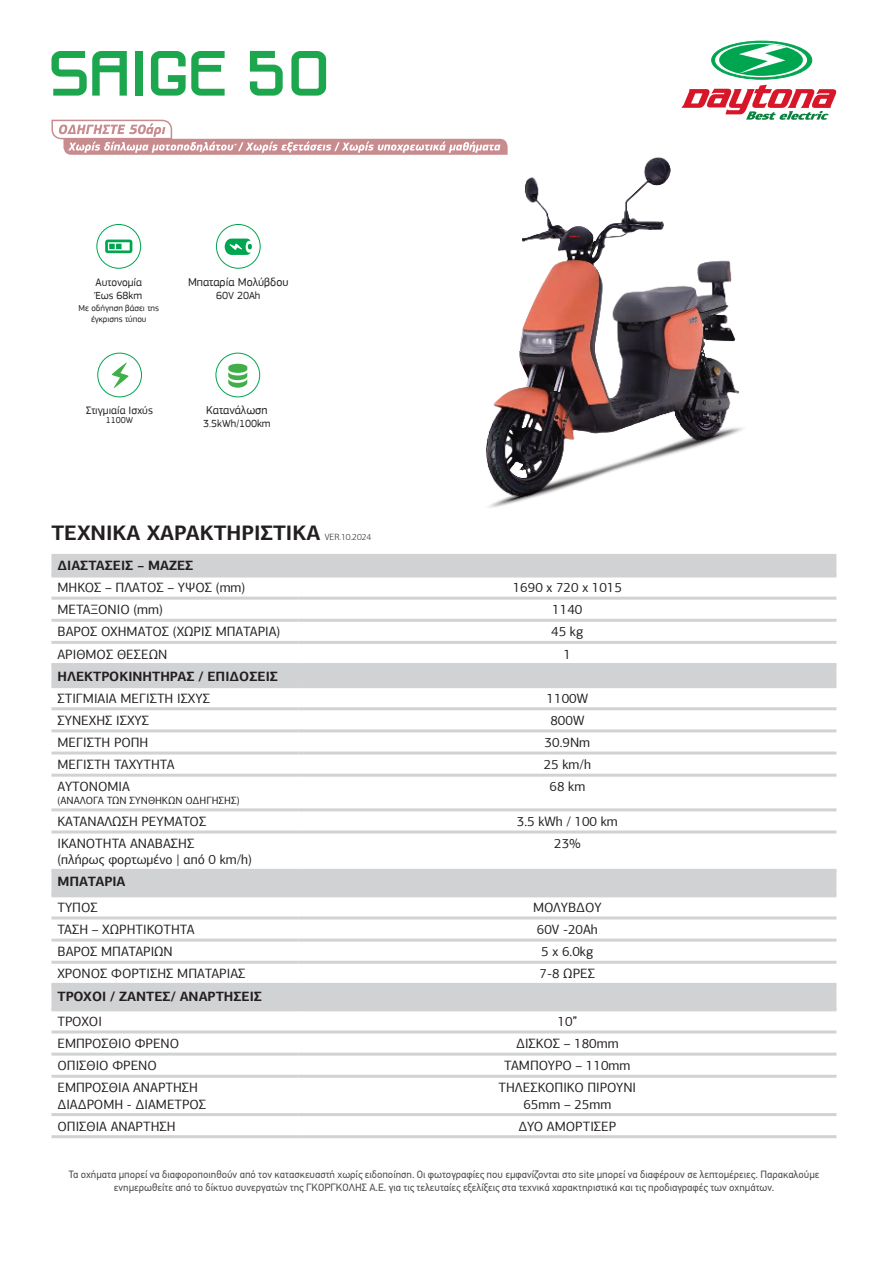
<style>
.page{position:relative;width:893px;height:1263px;background:#fff}
.page>*{position:absolute;margin:0;border:0;box-sizing:border-box;transform-origin:0 0}
.t1{font:700 21px "PF Agora Sans Pro";color:#231f20}
.t2{font:13.5px/16.2px "PF Agora Sans Pro";color:#231f20}
.t3{font:700 13.5px "PF Agora Sans Pro";color:#231f20}
.t4{font:12px "PF Square Sans Pro";color:#231f20}
.t5{font:11.4px "PF Square Sans Pro";color:#231f20}
.t6{font:10.8px "PF Square Sans Pro";color:#231f20}
.t7{font:10.5px/12.6px "PF Din Text Pro";color:#4b4c4d;text-align:center}
.t8{font:10.5px "PF Agora Sans Pro";color:#231f20}
.t9{font:9px/10.8px "PF Square Sans Pro";color:#231f20;text-align:center}
.t10{font:300 9px "PF Agora Sans Pro";color:#231f20}
</style>
<div class="page">
<div style="left:712px;top:41px;width:100px;height:38px;background:#00a54f;border-radius:50%"></div>
<div style="left:711px;top:41px;width:101px;height:39px;border:1px solid #00a54f;border-radius:50%"></div>
<svg style="left:714px;top:42px;width:93px;height:36px"></svg>
<div style="left:714px;top:42px;width:94px;height:36px;border:1px solid #00a54f;border-radius:50%"></div>
<svg style="left:719px;top:44px;width:84px;height:32px"></svg>
<svg style="left:681px;top:85px;width:155px;height:35px"></svg>
<svg style="left:51px;top:554px;width:785px;height:454px"></svg>
<hr style="left:51px;top:574px;width:247px;height:3px;background:#d1d2d4">
<hr style="left:298px;top:574px;width:538px;height:3px;background:#d1d2d4">
<hr style="left:51px;top:597px;width:247px;height:3px;background:#d1d2d4">
<hr style="left:298px;top:597px;width:538px;height:3px;background:#d1d2d4">
<hr style="left:51px;top:619px;width:247px;height:3px;background:#d1d2d4">
<hr style="left:298px;top:619px;width:538px;height:3px;background:#d1d2d4">
<hr style="left:51px;top:641px;width:247px;height:3px;background:#d1d2d4">
<hr style="left:298px;top:641px;width:538px;height:3px;background:#d1d2d4">
<hr style="left:51px;top:663px;width:247px;height:3px;background:#d1d2d4">
<hr style="left:298px;top:663px;width:538px;height:3px;background:#d1d2d4">
<hr style="left:51px;top:685px;width:247px;height:3px;background:#d1d2d4">
<hr style="left:298px;top:685px;width:538px;height:3px;background:#d1d2d4">
<hr style="left:51px;top:707px;width:247px;height:3px;background:#d1d2d4">
<hr style="left:298px;top:707px;width:538px;height:3px;background:#d1d2d4">
<hr style="left:51px;top:729px;width:247px;height:3px;background:#d1d2d4">
<hr style="left:298px;top:729px;width:538px;height:3px;background:#d1d2d4">
<hr style="left:51px;top:751px;width:247px;height:3px;background:#d1d2d4">
<hr style="left:298px;top:751px;width:538px;height:3px;background:#d1d2d4">
<hr style="left:51px;top:774px;width:247px;height:3px;background:#d1d2d4">
<hr style="left:298px;top:774px;width:538px;height:3px;background:#d1d2d4">
<hr style="left:51px;top:808px;width:247px;height:3px;background:#d1d2d4">
<hr style="left:298px;top:808px;width:538px;height:3px;background:#d1d2d4">
<hr style="left:51px;top:830px;width:247px;height:3px;background:#d1d2d4">
<hr style="left:298px;top:830px;width:538px;height:3px;background:#d1d2d4">
<hr style="left:51px;top:869px;width:247px;height:3px;background:#d1d2d4">
<hr style="left:298px;top:869px;width:538px;height:3px;background:#d1d2d4">
<hr style="left:51px;top:894px;width:247px;height:3px;background:#d1d2d4">
<hr style="left:298px;top:894px;width:538px;height:3px;background:#d1d2d4">
<hr style="left:51px;top:916px;width:247px;height:3px;background:#d1d2d4">
<hr style="left:298px;top:916px;width:538px;height:3px;background:#d1d2d4">
<hr style="left:51px;top:938px;width:247px;height:3px;background:#d1d2d4">
<hr style="left:298px;top:938px;width:538px;height:3px;background:#d1d2d4">
<hr style="left:51px;top:961px;width:247px;height:3px;background:#d1d2d4">
<hr style="left:298px;top:961px;width:538px;height:3px;background:#d1d2d4">
<hr style="left:51px;top:983px;width:247px;height:3px;background:#d1d2d4">
<hr style="left:298px;top:983px;width:538px;height:3px;background:#d1d2d4">
<hr style="left:51px;top:1008px;width:247px;height:3px;background:#d1d2d4">
<hr style="left:298px;top:1008px;width:538px;height:3px;background:#d1d2d4">
<hr style="left:51px;top:1030px;width:247px;height:3px;background:#d1d2d4">
<hr style="left:298px;top:1030px;width:538px;height:3px;background:#d1d2d4">
<hr style="left:51px;top:1052px;width:247px;height:3px;background:#d1d2d4">
<hr style="left:298px;top:1052px;width:538px;height:3px;background:#d1d2d4">
<hr style="left:51px;top:1075px;width:247px;height:3px;background:#d1d2d4">
<hr style="left:298px;top:1075px;width:538px;height:3px;background:#d1d2d4">
<hr style="left:51px;top:1113px;width:247px;height:3px;background:#d1d2d4">
<hr style="left:298px;top:1113px;width:538px;height:3px;background:#d1d2d4">
<hr style="left:51px;top:1135px;width:247px;height:3px;background:#d1d2d4">
<hr style="left:298px;top:1135px;width:538px;height:3px;background:#d1d2d4">
<img style="left:486px;top:157px;width:257px;height:351px">
<svg style="left:112px;top:362px;width:17px;height:26px"></svg>
<div style="left:97px;top:353px;width:45px;height:44px;border:1px solid #00a54f;border-radius:50%"></div>
<svg style="left:228px;top:364px;width:19px;height:24px"></svg>
<div style="left:216px;top:353px;width:44px;height:44px;border:1px solid #00a54f;border-radius:50%"></div>
<svg style="left:225px;top:239px;width:27px;height:16px"></svg>
<div style="left:216px;top:224px;width:45px;height:45px;border:1px solid #00a54f;border-radius:50%"></div>
<svg style="left:51px;top:51px;width:76px;height:45px"></svg>
<div style="left:136px;top:51px;width:7px;height:45px;background:#1ca74f"></div>
<svg style="left:151px;top:51px;width:74px;height:45px"></svg>
<svg style="left:250px;top:51px;width:33px;height:45px"></svg>
<svg style="left:291px;top:51px;width:35px;height:45px"></svg>
<svg style="left:105px;top:240px;width:27px;height:13px"></svg>
<div style="left:96px;top:224px;width:45px;height:45px;border:1px solid #00a54f;border-radius:50%"></div>
<svg style="left:51px;top:119px;width:457px;height:36px"></svg>
<p class="t5" style="left:96px;top:275px;width:48px">Αυτονομία</p>
<p class="t6" style="left:95px;top:289px;width:48px">Έως 68km</p>
<p class="t9" style="left:78px;top:303px;width:82px">Με οδήγηση βάσει της έγκρισης τύπου</p>
<p class="t4" style="left:188px;top:275px;width:102px">Μπαταρία Μολύβδου</p>
<p class="t6" style="left:216px;top:289px;width:46px">60V 20Ah</p>
<p class="t5" style="left:86px;top:403px;width:68px">Στιγμιαία Ισχύς</p>
<p class="t9" style="left:106px;top:415px;width:29px">1100W</p>
<p class="t4" style="left:206px;top:403px;width:63px">Κατανάλωση</p>
<p class="t6" style="left:203px;top:417px;width:69px">3.5kWh/100km</p>
<h1 class="t1" style="left:51px;top:519px;width:270px">ΤΕΧΝΙΚΑ ΧΑΡΑΚΤΗΡΙΣΤΙΚΑ</h1>
<p class="t10" style="left:325px;top:532px;width:48px">VER.10.2024</p>
<p class="t3" style="left:57px;top:557px;width:137px">ΔΙΑΣΤΑΣΕΙΣ – ΜΑΖΕΣ</p>
<p class="t2" style="left:57px;top:579px;width:189px">ΜΗΚΟΣ – ΠΛΑΤΟΣ – ΥΨΟΣ (mm)</p>
<p class="t2" style="left:513px;top:579px;width:111px">1690 x 720 x 1015</p>
<p class="t2" style="left:57px;top:602px;width:107px">ΜΕΤΑΞΟΝΙΟ (mm)</p>
<p class="t2" style="left:552px;top:602px;width:32px">1140</p>
<p class="t2" style="left:57px;top:624px;width:224px">ΒΑΡΟΣ ΟΧΗΜΑΤΟΣ (ΧΩΡΙΣ ΜΠΑΤΑΡΙΑ)</p>
<p class="t2" style="left:551px;top:624px;width:34px">45 kg</p>
<p class="t2" style="left:57px;top:646px;width:111px">ΑΡΙΘΜΟΣ ΘΕΣΕΩΝ</p>
<p class="t2" style="left:564px;top:646px;width:9px">1</p>
<p class="t3" style="left:57px;top:667px;width:222px">ΗΛΕΚΤΡΟΚΙΝΗΤΗΡΑΣ / ΕΠΙΔΟΣΕΙΣ</p>
<p class="t2" style="left:57px;top:690px;width:154px">ΣΤΙΓΜΙΑΙΑ ΜΕΓΙΣΤΗ ΙΣΧΥΣ</p>
<p class="t2" style="left:547px;top:690px;width:43px">1100W</p>
<p class="t2" style="left:57px;top:712px;width:93px">ΣΥΝΕΧΗΣ ΙΣΧΥΣ</p>
<p class="t2" style="left:550px;top:712px;width:35px">800W</p>
<p class="t2" style="left:57px;top:734px;width:92px">ΜΕΓΙΣΤΗ ΡΟΠΗ</p>
<p class="t2" style="left:545px;top:734px;width:47px">30.9Nm</p>
<p class="t2" style="left:57px;top:756px;width:119px">ΜΕΓΙΣΤΗ ΤΑΧΥΤΗΤΑ</p>
<p class="t2" style="left:544px;top:756px;width:49px">25 km/h</p>
<p class="t2" style="left:57px;top:779px;width:74px">ΑΥΤΟΝΟΜΙΑ</p>
<p class="t8" style="left:57px;top:794px;width:184px">(ΑΝΑΛΟΓΑ ΤΩΝ ΣΥΝΘΗΚΩΝ ΟΔΗΓΗΣΗΣ)</p>
<p class="t2" style="left:549px;top:779px;width:37px">68 km</p>
<p class="t2" style="left:57px;top:813px;width:150px">ΚΑΤΑΝΑΛΩΣΗ ΡΕΥΜΑΤΟΣ</p>
<p class="t2" style="left:517px;top:813px;width:103px">3.5 kWh / 100 km</p>
<p class="t2" style="left:57px;top:835px;width:196px">ΙΚΑΝΟΤΗΤΑ ΑΝΑΒΑΣΗΣ<br>(πλήρως φορτωμένο | από 0 km/h)</p>
<p class="t2" style="left:554px;top:835px;width:28px">23%</p>
<p class="t3" style="left:57px;top:873px;width:70px">ΜΠΑΤΑΡΙΑ</p>
<p class="t2" style="left:57px;top:899px;width:42px">ΤΥΠΟΣ</p>
<p class="t2" style="left:533px;top:899px;width:70px">ΜΟΛΥΒΔΟΥ</p>
<p class="t2" style="left:57px;top:921px;width:139px">ΤΑΣΗ – ΧΩΡΗΤΙΚΟΤΗΤΑ</p>
<p class="t2" style="left:537px;top:921px;width:62px">60V -20Ah</p>
<p class="t2" style="left:57px;top:943px;width:117px">ΒΑΡΟΣ ΜΠΑΤΑΡΙΩΝ</p>
<p class="t2" style="left:541px;top:943px;width:54px">5 x 6.0kg</p>
<p class="t2" style="left:57px;top:966px;width:190px">ΧΡΟΝΟΣ ΦΟΡΤΙΣΗΣ ΜΠΑΤΑΡΙΑΣ</p>
<p class="t2" style="left:540px;top:966px;width:57px">7-8 ΩΡΕΣ</p>
<p class="t3" style="left:57px;top:987px;width:206px">ΤΡΟΧΟΙ / ΖΑΝΤΕΣ/ ΑΝΑΡΤΗΣΕΙΣ</p>
<p class="t2" style="left:57px;top:1013px;width:46px">ΤΡΟΧΟI</p>
<p class="t2" style="left:557px;top:1013px;width:21px">10”</p>
<p class="t2" style="left:57px;top:1035px;width:123px">ΕΜΠΡΟΣΘΙΟ ΦΡΕΝΟ</p>
<p class="t2" style="left:516px;top:1035px;width:104px">ΔΙΣΚΟΣ – 180mm</p>
<p class="t2" style="left:57px;top:1057px;width:101px">ΟΠΙΣΘΙΟ ΦΡΕΝΟ</p>
<p class="t2" style="left:504px;top:1057px;width:128px">ΤΑΜΠΟΥΡΟ – 110mm</p>
<p class="t2" style="left:57px;top:1080px;width:150px">ΕΜΠΡΟΣΘΙΑ ΑΝΑΡΤΗΣΗ<br>ΔΙΑΔΡΟΜΗ - ΔΙΑΜΕΤΡΟΣ</p>
<p class="t2" style="left:498px;top:1080px;width:139px;text-align:center">ΤΗΛΕΣΚΟΠΙΚΟ ΠΙΡΟΥΝΙ<br>65mm – 25mm</p>
<p class="t2" style="left:57px;top:1118px;width:120px">ΟΠΙΣΘΙΑ ΑΝΑΡΤΗΣΗ</p>
<p class="t2" style="left:518px;top:1118px;width:100px">ΔΥΟ ΑΜΟΡΤΙΣΕΡ</p>
<p class="t7" style="left:69px;top:1168px;width:752px">Τα οχήματα μπορεί να διαφοροποιηθούν από τον κατασκευαστή χωρίς ειδοποίηση. Οι φωτογραφίες που εμφανίζονται στο site μπορεί να διαφέρουν σε λεπτομέρειες. Παρακαλούμε ενημερωθείτε από το δίκτυο συνεργατών της ΓΚΟΡΓΚΟΛΗΣ Α.Ε. για τις τελευταίες εξελίξεις στα τεχνικά χαρακτηριστικά και τις προδιαγραφές των οχημάτων.</p>
</div>
